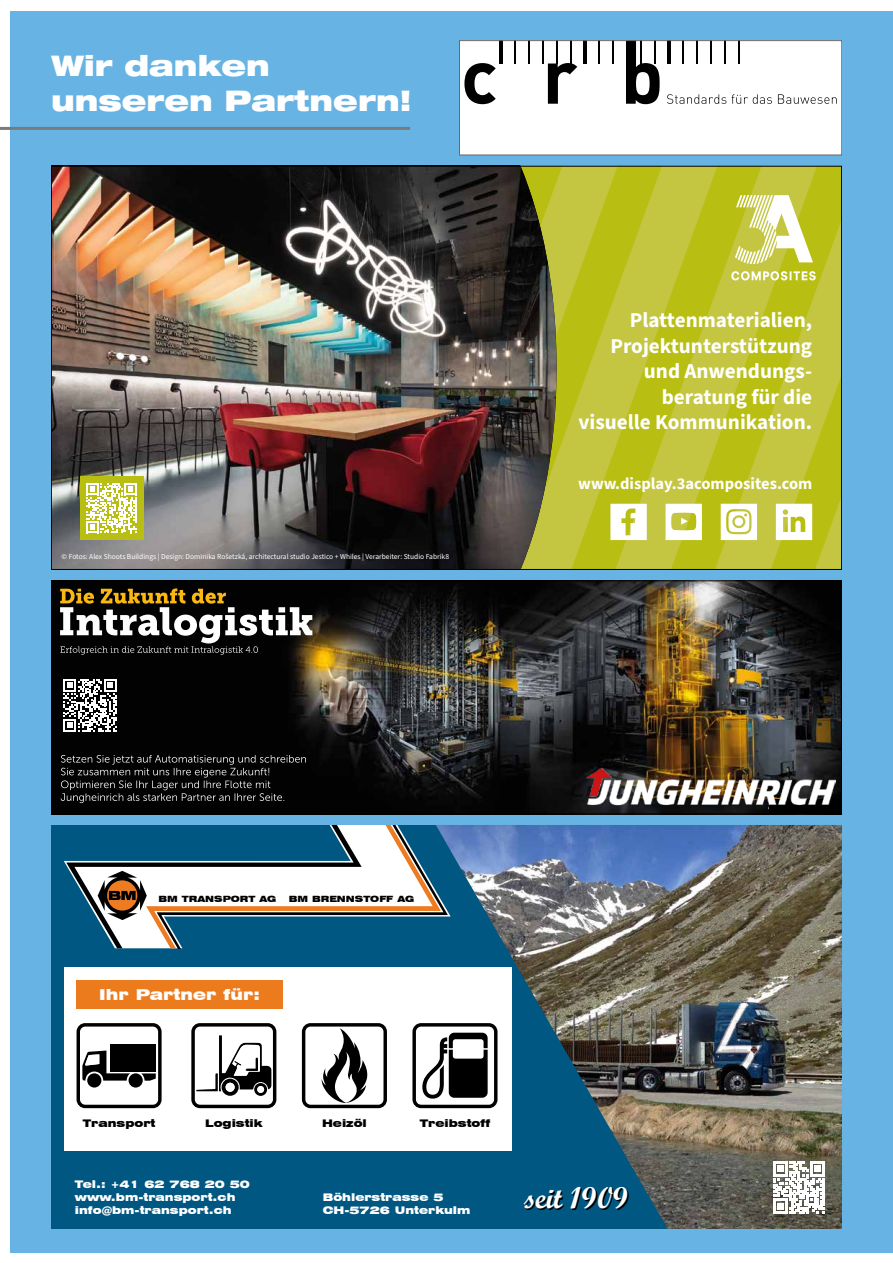
<style>
.page{position:relative;width:893px;height:1263px;background:#fff}
.page>*{position:absolute;margin:0;border:0;box-sizing:border-box;transform-origin:0 0}
.t1{font:30px "Script MT Bold";color:#fff}
.t2{font:900 expanded 28.5px/34.2px "Helvetica Neue LT Std";color:#fff}
.t3{font:700 21.15px/25.3px "Source Sans 3";color:#fff;text-align:right}
.t4{font:700 16.5px "Source Sans 3";color:#fff}
.t5{font:900 expanded 15px "Swiss 721 BT";color:#fdfdfd}
.t6{font:900 expanded 10.5px/12.6px "Swiss 721 BT";color:#fff}
.t7{font:900 expanded 10.5px "Swiss 721 BT";color:#000}
.t8{font:900 expanded 8.7px "Swiss 721 BT";color:#000}
.t9{font:7.5px "Source Sans 3";color:#fff}
</style>
<div class="page">
<div style="left:11px;top:11px;width:882px;height:1241px;background:#66b3e4"></div>
<hr style="left:0;top:127px;width:410px;height:3px;background:#7c7b7b">
<div style="left:51px;top:825px;width:791px;height:404px;background:#005781"></div>
<div style="left:64px;top:967px;width:448px;height:184px;background:#fff"></div>
<div style="left:302px;top:1023px;width:85px;height:85px;border:3px solid #000;border-radius:7px"></div>
<svg style="left:322px;top:1028px;width:46px;height:75px"></svg>
<div style="left:191px;top:1023px;width:85px;height:85px;border:3px solid #000;border-radius:7px"></div>
<svg style="left:196px;top:1035px;width:75px;height:61px"></svg>
<div style="left:77px;top:980px;width:206px;height:28px;background:#ec7b1e"></div>
<div style="left:77px;top:1023px;width:85px;height:85px;border:3px solid #000;border-radius:7px"></div>
<div style="left:110px;top:1044px;width:46px;height:27px;background:#000"></div>
<div style="left:129px;top:1073px;width:14px;height:14px;background:#000;border-radius:50%"></div>
<div style="left:87px;top:1073px;width:14px;height:14px;background:#000;border-radius:50%"></div>
<svg style="left:141px;top:1073px;width:15px;height:8px"></svg>
<svg style="left:82px;top:1050px;width:48px;height:31px"></svg>
<div style="left:412px;top:1023px;width:85px;height:85px;border:3px solid #000;border-radius:7px"></div>
<svg style="left:422px;top:1065px;width:14px;height:33px"></svg>
<img style="left:436px;top:825px;width:406px;height:404px">
<svg style="left:773px;top:1161px;width:52px;height:52px;background:#d3d3d0"></svg>
<svg style="left:66px;top:825px;width:382px;height:123px"></svg>
<div style="left:459px;top:40px;width:383px;height:115px;background:#fff"></div>
<hr style="left:514px;top:40px;width:2px;height:24px;background:#000">
<hr style="left:528px;top:40px;width:2px;height:24px;background:#000">
<hr style="left:542px;top:40px;width:2px;height:24px;background:#000">
<hr style="left:556px;top:40px;width:2px;height:24px;background:#000">
<hr style="left:570px;top:40px;width:2px;height:24px;background:#000">
<hr style="left:583px;top:40px;width:4px;height:24px;background:#000">
<hr style="left:499px;top:40px;width:3px;height:24px;background:#000">
<hr style="left:598px;top:40px;width:2px;height:24px;background:#000">
<hr style="left:612px;top:40px;width:2px;height:24px;background:#000">
<hr style="left:667px;top:40px;width:4px;height:24px;background:#000">
<hr style="left:682px;top:40px;width:2px;height:24px;background:#000">
<hr style="left:696px;top:40px;width:2px;height:24px;background:#000">
<hr style="left:710px;top:40px;width:2px;height:24px;background:#000">
<hr style="left:724px;top:40px;width:2px;height:24px;background:#000">
<hr style="left:738px;top:40px;width:2px;height:24px;background:#000">
<svg style="left:464px;top:63px;width:32px;height:41px"></svg>
<svg style="left:548px;top:63px;width:29px;height:41px"></svg>
<svg style="left:626px;top:42px;width:34px;height:62px"></svg>
<svg style="left:667px;top:94px;width:105px;height:10px"></svg>
<svg style="left:778px;top:94px;width:59px;height:10px"></svg>
<div style="left:459px;top:40px;width:383px;height:115px;border:1px solid #686868"></div>
<img style="left:53px;top:582px;width:787px;height:230px">
<div style="left:51px;top:580px;width:791px;height:234px;border:1px solid #000"></div>
<svg style="left:63px;top:679px;width:53px;height:53px;background:#8c8c8c"></svg>
<div style="left:770px;top:799px;width:72px;height:15px;background:#000"></div>
<img style="left:586px;top:762px;width:250px;height:49px">
<svg style="left:557px;top:168px;width:283px;height:400px;background:#bfc22c"></svg>
<svg style="left:731px;top:195px;width:85px;height:85px;background:#d5d777"></svg>
<svg style="left:721px;top:504px;width:36px;height:36px"></svg>
<div style="left:735px;top:517px;width:8px;height:9px;background:#fff;border-radius:50%"></div>
<svg style="left:776px;top:504px;width:36px;height:36px"></svg>
<svg style="left:666px;top:504px;width:36px;height:36px"></svg>
<svg style="left:610px;top:504px;width:37px;height:36px"></svg>
<img style="left:53px;top:168px;width:504px;height:400px">
<div style="left:80px;top:476px;width:64px;height:64px;background:#b9be13"></div>
<svg style="left:87px;top:483px;width:50px;height:50px"></svg>
<h2 class="t2" style="left:51px;top:48px;width:362px">Wir danken unseren Partnern!</h2>
<p class="t9" style="left:62px;top:552px;width:389px">© Fotos: Alex Shoots Buildings | Design: Dominika Rošetzká, architectural studio Jestico + Whiles | Verarbeiter: Studio Fabrik8</p>
<h3 class="t3" style="left:578px;top:308px;width:235px">Plattenmaterialien,<br>Projektunterstützung und Anwendungs&shy;beratung für die<br>visuelle Kommunikation.</h3>
<h3 class="t4" style="left:578px;top:472px;width:236px">www.display.3acomposites.com</h3>
<p class="t8" style="left:158px;top:893px;width:119px">BM TRANSPORT AG</p>
<p class="t8" style="left:289px;top:893px;width:127px">BM BRENNSTOFF AG</p>
<h3 class="t5" style="left:99px;top:985px;width:162px">Ihr Partner für:</h3>
<h3 class="t7" style="left:83px;top:1117px;width:74px">Transport</h3>
<h3 class="t7" style="left:205px;top:1117px;width:59px">Logistik</h3>
<h3 class="t7" style="left:322px;top:1117px;width:46px">Heizöl</h3>
<h3 class="t7" style="left:420px;top:1117px;width:72px">Treibstoff</h3>
<h3 class="t6" style="left:75px;top:1178px;width:177px">Tel.: +41 62 768 20 50 www.bm-transport.ch info@bm-transport.ch</h3>
<h3 class="t6" style="left:323px;top:1191px;width:149px">Böhlerstrasse 5<br>CH-5726 Unterkulm</h3>
<h1 class="t1" style="left:524px;top:1180px;width:106px">seit 1909</h1>
</div>
